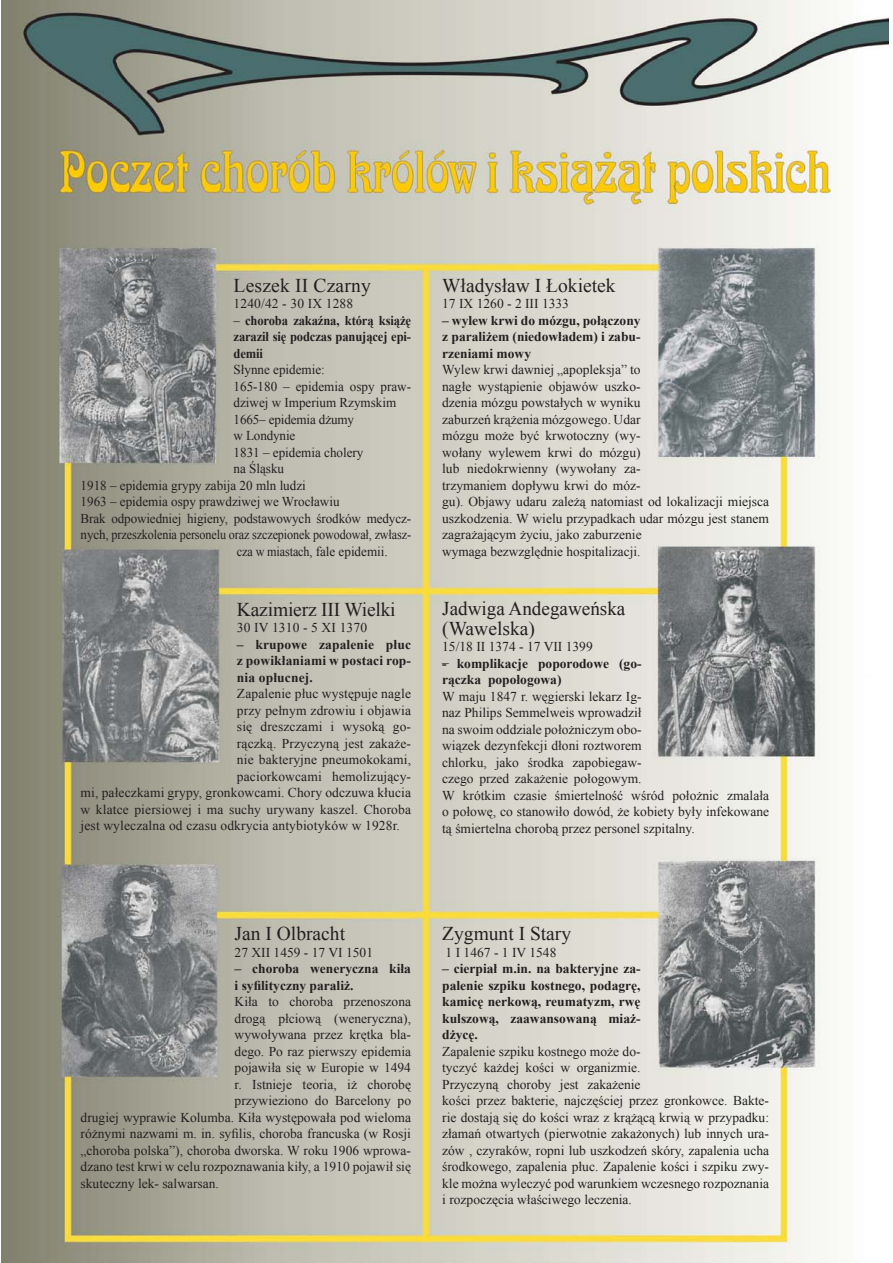
<style>
.page{position:relative;width:893px;height:1263px;background:#fff}
.page>*{position:absolute;margin:0;border:0;box-sizing:border-box;transform-origin:0 0}
.t1{font:19.5px/19.5px "Times New Roman";color:#231f20}
.t2{font:13.5px/16.5px "Times New Roman";color:#231f20}
.t3{font:700 13.5px/16.5px "Times New Roman";color:#231f20;text-align:justify}
.t4{font:700 13.5px/16.5px "Times New Roman";color:#231f20;text-align:justify;scale:.93 1}
.t5{font:13.5px "Times New Roman";color:#231f20;scale:.9 1}
.s1{font-weight:400}
</style>
<div class="page">
<img style="left:2px;top:0;width:886px;height:1263px">
<h1 class="t1" style="left:233px;top:275px;width:139px">Leszek II Czarny</h1>
<p class="t2" style="left:233px;top:295px;width:121px">1240/42 - 30 IX 1288</p>
<p class="t4" style="left:233px;top:312px;width:192px"><span class="s1">–</span> choroba zakaźna, którą książę zaraził się podczas panującej epi&shy;demii</p>
<p class="t2" style="left:233px;top:361px;width:93px">Słynne epidemie:</p>
<p class="t2" style="left:233px;top:378px;width:179px">165-180 – epidemia ospy praw-</p>
<p class="t2" style="left:233px;top:394px;width:164px">dziwej w Imperium Rzymskim</p>
<p class="t2" style="left:233px;top:411px;width:122px">1665– epidemia dżumy</p>
<p class="t2" style="left:233px;top:427px;width:63px">w Londynie</p>
<p class="t2" style="left:233px;top:444px;width:131px">1831 – epidemia cholery</p>
<p class="t2" style="left:233px;top:460px;width:52px">na Śląsku</p>
<p class="t2" style="left:81px;top:477px;width:227px">1918 – epidemia grypy zabija 20 mln ludzi</p>
<p class="t2" style="left:81px;top:493px;width:260px">1963 – epidemia ospy prawdziwej we Wrocławiu</p>
<p class="t2" style="left:81px;top:510px;width:332px">Brak odpowiedniej higieny, podstawowych środków medycz-</p>
<p class="t2" style="left:81px;top:526px;width:332px">nych, przeszkolenia personelu oraz szczepionek powodował, zwłasz-</p>
<p class="t5" style="left:237px;top:544px;width:169px">cza w miastach, fale epidemii.</p>
<h1 class="t1" style="left:237px;top:600px;width:160px">Kazimierz III Wielki</h1>
<p class="t2" style="left:237px;top:620px;width:132px">30 IV 1310 - 5 XI 1370</p>
<p class="t3" style="left:237px;top:636px;width:176px">– krupowe zapalenie płuc z powikłaniami w postaci rop&shy;nia opłucnej.</p>
<p class="t2" style="left:237px;top:686px;width:176px">Zapalenie płuc występuje nagle</p>
<p class="t2" style="left:237px;top:702px;width:176px">przy pełnym zdrowiu i objawia</p>
<p class="t2" style="left:237px;top:719px;width:176px">się dreszczami i wysoką go-</p>
<p class="t2" style="left:237px;top:735px;width:176px">rączką. Przyczyną jest zakaże-</p>
<p class="t2" style="left:237px;top:752px;width:176px">nie bakteryjne pneumokokami,</p>
<p class="t2" style="left:237px;top:768px;width:176px">paciorkowcami hemolizujący-</p>
<p class="t2" style="left:81px;top:785px;width:332px">mi, pałeczkami grypy, gronkowcami. Chory odczuwa kłucia</p>
<p class="t2" style="left:81px;top:801px;width:332px">w klatce piersiowej i ma suchy urywany kaszel. Choroba</p>
<p class="t2" style="left:81px;top:818px;width:321px">jest wyleczalna od czasu odkrycia antybiotyków w 1928r.</p>
<h1 class="t1" style="left:442px;top:276px;width:175px">Władysław I Łokietek</h1>
<p class="t2" style="left:442px;top:296px;width:128px">17 IX 1260 - 2 III 1333</p>
<p class="t3" style="left:442px;top:312px;width:200px">– wylew krwi do mózgu, połączony z paraliżem (niedowładem) i zabu&shy;rzeniami mowy</p>
<p class="t2" style="left:442px;top:362px;width:328px">Wylew krwi dawniej „apopleksja” to<br>nagłe wystąpienie objawów uszko-<br>dzenia mózgu powstałych w wyniku<br>zaburzeń krążenia mózgowego. Udar<br>mózgu może być krwotoczny (wy-<br>wołany wylewem krwi do mózgu)<br>lub niedokrwienny (wywołany za-<br>trzymaniem dopływu krwi do móz-<br>gu). Objawy udaru zależą natomiast od lokalizacji miejsca uszkodzenia. W wielu przypadkach udar mózgu jest stanem zagrażającym życiu, jako zaburzenie<br>wymaga bezwzględnie hospitalizacji.</p>
<h1 class="t1" style="left:442px;top:599px;width:185px">Jadwiga Andegaweńska (Wawelska)</h1>
<p class="t2" style="left:442px;top:639px;width:152px">15/18 II 1374 - 17 VII 1399</p>
<p class="t3" style="left:442px;top:655px;width:201px">- komplikacje poporodowe (go&shy;rączka popołogowa)</p>
<p class="t2" style="left:442px;top:688px;width:328px">W maju 1847 r. węgierski lekarz Ig-<br>naz Philips Semmelweis wprowadził<br>na swoim oddziale położniczym obo-<br>wiązek dezynfekcji dłoni roztworem<br>chlorku, jako środka zapobiegaw-<br>czego przed zakażenie połogowym.<br>W krótkim czasie śmiertelność wśród położnic zmalała o połowę, co stanowiło dowód, że kobiety były infekowane tą śmiertelna chorobą przez personel szpitalny.</p>
<p class="t2" style="left:442px;top:654px;width:8px">–</p>
<h1 class="t1" style="left:234px;top:924px;width:112px">Jan I Olbracht</h1>
<p class="t2" style="left:234px;top:944px;width:140px">27 XII 1459 - 17 VI 1501</p>
<p class="t3" style="left:234px;top:961px;width:178px">– choroba weneryczna kiła i syfilityczny paraliż.</p>
<p class="t2" style="left:234px;top:994px;width:178px">Kiła to choroba przenoszona</p>
<p class="t2" style="left:234px;top:1010px;width:178px">drogą płciową (weneryczna),</p>
<p class="t2" style="left:234px;top:1027px;width:178px">wywoływana przez krętka bla-</p>
<p class="t2" style="left:234px;top:1043px;width:178px">dego. Po raz pierwszy epidemia</p>
<p class="t2" style="left:234px;top:1060px;width:178px">pojawiła się w Europie w 1494</p>
<p class="t2" style="left:234px;top:1076px;width:178px">r. Istnieje teoria, iż chorobę</p>
<p class="t2" style="left:234px;top:1093px;width:178px">przywieziono do Barcelony po</p>
<p class="t2" style="left:81px;top:1109px;width:332px">drugiej wyprawie Kolumba. Kiła występowała pod wieloma</p>
<p class="t2" style="left:81px;top:1126px;width:332px">różnymi nazwami m. in. syfilis, choroba francuska (w Rosji</p>
<p class="t2" style="left:81px;top:1142px;width:332px">„choroba polska”), choroba dworska. W roku 1906 wprowa-</p>
<p class="t2" style="left:81px;top:1159px;width:332px">dzano test krwi w celu rozpoznawania kiły, a 1910 pojawił się</p>
<p class="t2" style="left:81px;top:1175px;width:140px">skuteczny lek- salwarsan.</p>
<h1 class="t1" style="left:442px;top:924px;width:130px">Zygmunt I Stary</h1>
<p class="t2" style="left:445px;top:944px;width:112px">1 I 1467 - 1 IV 1548</p>
<p class="t3" style="left:442px;top:961px;width:200px">– cierpiał m.in. na bakteryjne za&shy;palenie szpiku kostnego, podagrę, kamicę nerkową, reumatyzm, rwę kulszową, zaawansowaną miaż&shy;dżycę.</p>
<p class="t2" style="left:442px;top:1043px;width:328px">Zapalenie szpiku kostnego może do-<br>tyczyć każdej kości w organizmie.<br>Przyczyną choroby jest zakażenie<br>kości przez bakterie, najczęściej przez gronkowce. Bakte&shy;rie dostają się do kości wraz z krążącą krwią w przypadku: złamań otwartych (pierwotnie zakażonych) lub innych ura&shy;zów , czyraków, ropni lub uszkodzeń skóry, zapalenia ucha środkowego, zapalenia płuc. Zapalenie kości i szpiku zwy&shy;kle można wyleczyć pod warunkiem wczesnego rozpoznania i rozpoczęcia właściwego leczenia.</p>
</div>
